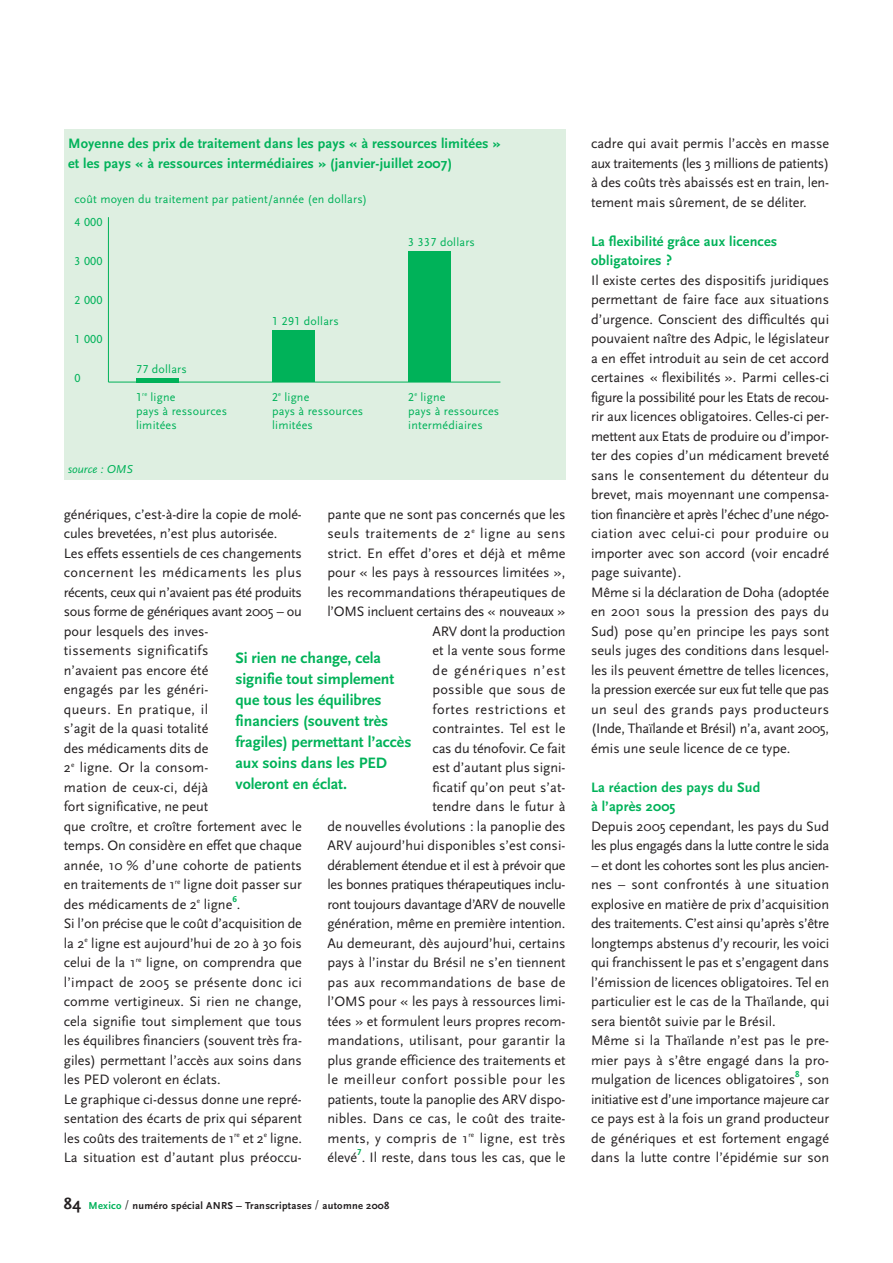
<style>
.page{position:relative;width:893px;height:1263px;background:#fff}
.page>*{position:absolute;margin:0;border:0;box-sizing:border-box;transform-origin:0 0}
.t1{font:700 15.75px/21px "Scala Sans";color:#00b259}
.t2{font:14.25px/19.5px "Scala Sans";color:#231f20}
.t3{font:700 14.25px/19.5px "Scala Sans";letter-spacing:.01em;color:#00b259}
.t4{font:14.25px/19.5px "Scala Sans";letter-spacing:-.025em;color:#231f20}
.t5{font:12px/14.2px "Scala Sans";letter-spacing:.015em;color:#00b259}
.t6{font:12px "Scala Sans Caps";letter-spacing:.025em;color:#00b259}
.t7{font:italic 12px "Scala Sans";color:#00b259}
.t8{font:700 10.5px "Scala Sans";letter-spacing:.03em;color:#231f20}
.t9{font:700 9px "Scala Sans Caps";color:#00b259}
.s1{font-family:"Scala Sans Caps"}
.s2{font-size:16.5px}
.s3{color:#00b259}
.s4{font-weight:400}
</style>
<div class="page">
<div style="left:64px;top:129px;width:502px;height:351px;background:#deefe1"></div>
<hr style="left:136px;top:378px;width:43px;height:4px;background:#00b259">
<div style="left:272px;top:331px;width:43px;height:51px;background:#00b259"></div>
<div style="left:408px;top:252px;width:43px;height:130px;background:#00b259"></div>
<hr style="left:108px;top:217px;width:1px;height:165px;background:#00b259">
<hr style="left:108px;top:382px;width:392px;height:1px;background:#00b259">
<p class="t3" style="left:68px;top:135px;width:434px">Moyenne des prix de traitement dans les pays « à ressources limitées » et les pays « à ressources intermédiaires » (janvier-juillet 2007)</p>
<p class="t5" style="left:74px;top:193px;width:294px">coût moyen du traitement par patient/année (en dollars)</p>
<p class="t6" style="left:74px;top:215px;width:30px">4 000</p>
<p class="t6" style="left:74px;top:254px;width:30px">3 000</p>
<p class="t6" style="left:74px;top:293px;width:30px">2 000</p>
<p class="t6" style="left:74px;top:332px;width:30px">1 000</p>
<p class="t6" style="left:74px;top:371px;width:7px">0</p>
<p class="t5" style="left:136px;top:363px;width:52px"><span class="s1">77</span> dollars</p>
<p class="t5" style="left:272px;top:315px;width:68px"><span class="s1">1 291</span> dollars</p>
<p class="t5" style="left:408px;top:236px;width:68px"><span class="s1">3 337</span> dollars</p>
<p class="t5" style="left:136px;top:391px;width:93px"><span class="s1">1</span><sup>re</sup> ligne<br>pays à ressources limitées</p>
<p class="t5" style="left:272px;top:391px;width:93px"><span class="s1">2</span><sup>e</sup> ligne<br>pays à ressources limitées</p>
<p class="t5" style="left:408px;top:391px;width:93px"><span class="s1">2</span><sup>e</sup> ligne<br>pays à ressources intermédiaires</p>
<p class="t7" style="left:68px;top:464px;width:66px">source : OMS</p>
<p class="t2" style="left:327px;top:505px;width:240px;text-align:right">pante que ne sont pas concernés que les seuls traitements de 2<sup>e</sup> ligne au sens strict. En effet d’ores et déjà et même pour « les pays à ressources limitées », les recommandations thérapeutiques de l’OMS incluent certains des « nouveaux » ARV dont la production<br>et la vente sous forme<br>de génériques n’est<br>possible que sous de<br>fortes restrictions et<br>contraintes. Tel est le<br>cas du ténofovir. Ce fait<br>est d’autant plus signi-<br>ficatif qu’on peut s’at-<br>tendre dans le futur à<br>de nouvelles évolutions : la panoplie des ARV aujourd’hui disponibles s’est consi&shy;dérablement étendue et il est à prévoir que les bonnes pratiques thérapeutiques inclu&shy;ront toujours davantage d’ARV de nouvelle génération, même en première intention.<br>Au demeurant, dès aujourd’hui, certains pays à l’instar du Brésil ne s’en tiennent pas aux recommandations de base de l’OMS pour « les pays à ressources limi&shy;tées » et formulent leurs propres recom&shy;mandations, utilisant, pour garantir la plus grande efficience des traitements et le meilleur confort possible pour les patients, toute la panoplie des ARV dispo&shy;nibles. Dans ce cas, le coût des traite&shy;ments, y compris de 1<sup>re</sup> ligne, est très élevé . Il reste, dans tous les cas, que le</p>
<p class="t2" style="left:64px;top:505px;width:240px">génériques, c’est-à-dire la copie de molé&shy;cules brevetées, n’est plus autorisée.<br>Les effets essentiels de ces changements concernent les médicaments les plus récents, ceux qui n’avaient pas été produits sous forme de génériques avant 2005 – ou pour lesquels des inves-<br>tissements significatifs<br>n’avaient pas encore été<br>engagés par les généri-<br>queurs. En pratique, il<br>s’agit de la quasi totalité<br>des médicaments dits de<br>2<sup>e</sup> ligne. Or la consom-<br>mation de ceux-ci, déjà<br>fort significative, ne peut<br>que croître, et croître fortement avec le temps. On considère en effet que chaque année, 10 % d’une cohorte de patients en traitements de 1<sup>re</sup> ligne doit passer sur des médicaments de 2<sup>e</sup> ligne .</p>
<p class="t1" style="left:235px;top:649px;width:177px">Si rien ne change, cela signifie tout simplement que tous les équilibres financiers (souvent très fragiles) permettant l’accès aux soins dans les PED voleront en éclat.</p>
<p class="t9" style="left:232px;top:893px;width:6px">6</p>
<p class="t2" style="left:64px;top:915px;width:240px">Si l’on précise que le coût d’acquisition de la 2<sup>e</sup> ligne est aujourd’hui de 20 à 30 fois celui de la 1<sup>re</sup> ligne, on comprendra que l’impact de 2005 se présente donc ici comme vertigineux. Si rien ne change, cela signifie tout simplement que tous les équilibres financiers (souvent très fra&shy;giles) permettant l’accès aux soins dans les PED voleront en éclats.<br>Le graphique ci-dessus donne une repré&shy;sentation des écarts de prix qui séparent les coûts des traitements de 1<sup>re</sup> et 2<sup>e</sup> ligne.<br>La situation est d’autant plus préoccu-</p>
<p class="t9" style="left:357px;top:1147px;width:6px">7</p>
<p class="t8" style="left:64px;top:1200px;width:327px"><span class="s2">84</span> <span class="s3">Mexico</span> <span class="s4">/</span> numéro spécial ANRS – Transcriptases <span class="s4">/</span> automne 2008</p>
<p class="t2" style="left:591px;top:135px;width:240px;text-align:justify">cadre qui avait permis l’accès en masse aux traitements (les 3 millions de patients) à des coûts très abaissés est en train, len&shy;tement mais sûrement, de se déliter.</p>
<p class="t3" style="left:591px;top:233px;width:188px">La flexibilité grâce aux licences obligatoires ?</p>
<p class="t2" style="left:591px;top:271px;width:240px">Il existe certes des dispositifs juridiques permettant de faire face aux situations d’urgence. Conscient des difficultés qui pouvaient naître des Adpic, le législateur a en effet introduit au sein de cet accord certaines « flexibilités ». Parmi celles-ci figure la possibilité pour les Etats de recou&shy;rir aux licences obligatoires. Celles-ci per&shy;mettent aux Etats de produire ou d’impor&shy;ter des copies d’un médicament breveté sans le consentement du détenteur du brevet, mais moyennant une compensa&shy;tion financière et après l’échec d’une négo&shy;ciation avec celui-ci pour produire ou importer avec son accord (voir encadré page suivante).<br>Même si la déclaration de Doha (adoptée en 2001 sous la pression des pays du Sud) pose qu’en principe les pays sont seuls juges des conditions dans lesquel&shy;les ils peuvent émettre de telles licences, la pression exercée sur eux fut telle que pas un seul des grands pays producteurs (Inde, Thaïlande et Brésil) n’a, avant 2005, émis une seule licence de ce type.</p>
<p class="t3" style="left:591px;top:779px;width:171px">La réaction des pays du Sud à l’après 2005</p>
<p class="t4" style="left:591px;top:817px;width:240px">Depuis 2005 cependant, les pays du Sud les plus engagés dans la lutte contre le sida</p>
<p class="t2" style="left:591px;top:856px;width:240px">– et dont les cohortes sont les plus ancien&shy;nes – sont confrontés à une situation explosive en matière de prix d’acquisition des traitements. C’est ainsi qu’après s’être longtemps abstenus d’y recourir, les voici qui franchissent le pas et s’engagent dans l’émission de licences obligatoires. Tel en particulier est le cas de la Thaïlande, qui sera bientôt suivie par le Brésil.<br>Même si la Thaïlande n’est pas le pre&shy;mier pays à s’être engagé dans la pro&shy;mulgation de licences obligatoires , son</p>
<p class="t9" style="left:795px;top:1069px;width:6px">8</p>
<p class="t2" style="left:591px;top:1090px;width:240px;text-align:justify">initiative est d’une importance majeure car ce pays est à la fois un grand producteur de génériques et est fortement engagé dans la lutte contre l’épidémie sur son</p>
</div>
